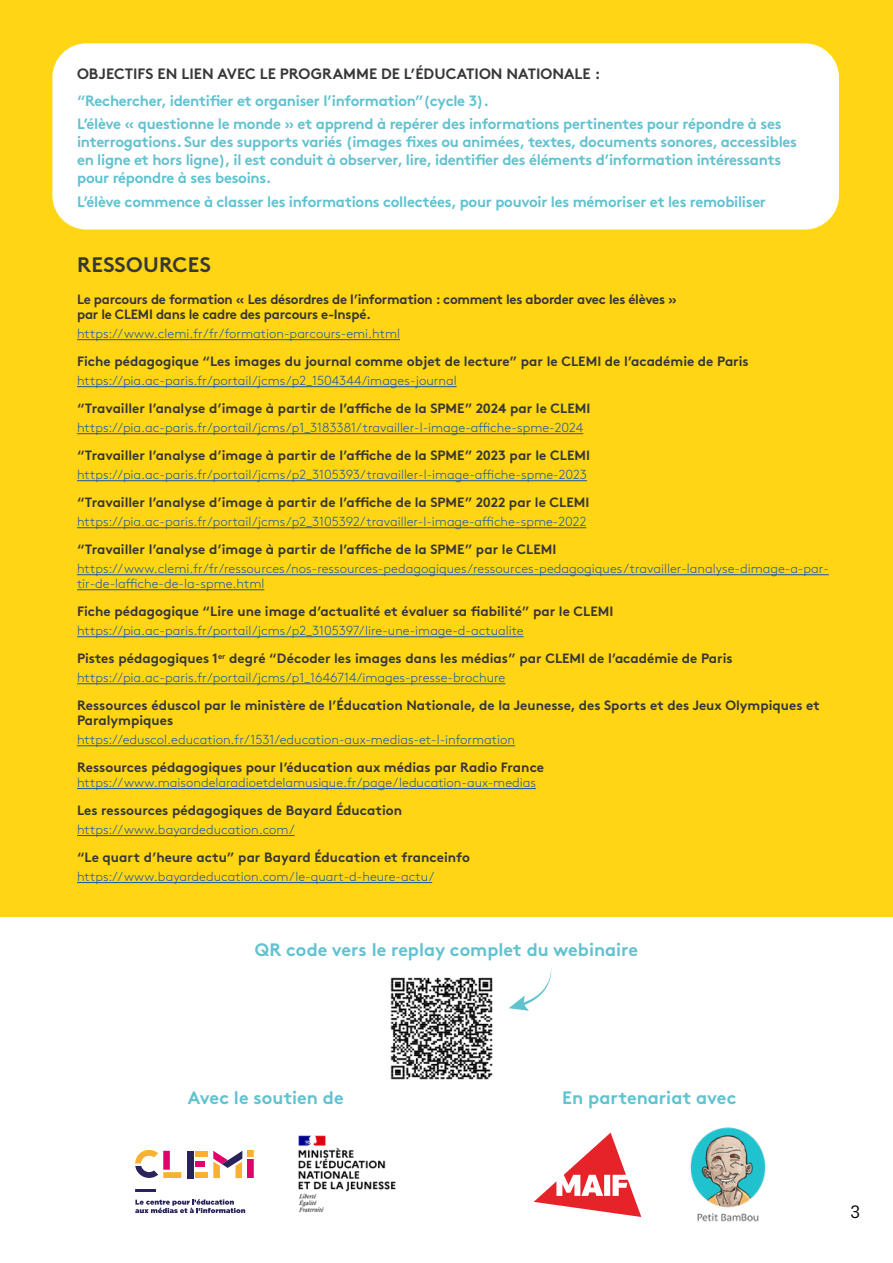
<style>
.page{position:relative;width:893px;height:1263px;background:#fff}
.page>*{position:absolute;margin:0;border:0;box-sizing:border-box;transform-origin:0 0}
.t1{font:700 21px "Brown Pro";letter-spacing:.01em;color:#373736}
.t2{font:700 18px "Brown Pro";color:#61c2d0}
.t3{font:18px "Brown Pro";color:#000}
.t4{font:700 15px/18px "Brown Pro";letter-spacing:-.02em;color:#61c2d0}
.t5{font:700 15px "Brown Pro";color:#373736}
.t6{font:700 13.5px/15px "Brown Pro";color:#373736}
.t7{font:700 13.5px/15px "Brown Pro";letter-spacing:-.02em;color:#373736}
.t8{font:300 13.2px/15px "Brown Pro";color:#225b9d}
</style>
<div class="page">
<div style="left:0;top:0;width:893px;height:917px;background:#ffd514"></div>
<hr style="left:77px;top:339px;width:323px;height:1px;background:#225b9d">
<hr style="left:77px;top:386px;width:380px;height:1px;background:#225b9d">
<hr style="left:77px;top:433px;width:506px;height:1px;background:#225b9d">
<hr style="left:77px;top:480px;width:510px;height:1px;background:#225b9d">
<hr style="left:77px;top:527px;width:509px;height:1px;background:#225b9d">
<hr style="left:77px;top:574px;width:752px;height:1px;background:#225b9d">
<hr style="left:77px;top:589px;width:187px;height:1px;background:#225b9d">
<hr style="left:77px;top:636px;width:447px;height:1px;background:#225b9d">
<hr style="left:77px;top:683px;width:428px;height:1px;background:#225b9d">
<hr style="left:77px;top:745px;width:438px;height:1px;background:#225b9d">
<hr style="left:77px;top:788px;width:459px;height:1px;background:#225b9d">
<hr style="left:77px;top:835px;width:218px;height:1px;background:#225b9d">
<hr style="left:77px;top:882px;width:355px;height:1px;background:#225b9d">
<div style="left:52px;top:43px;width:787px;height:187px;background:#fff;border-radius:34px"></div>
<svg style="left:509px;top:968px;width:43px;height:43px"></svg>
<img style="left:390px;top:977px;width:103px;height:102px">
<svg style="left:135px;top:1150px;width:119px;height:64px"></svg>
<img style="left:298px;top:1135px;width:98px;height:78px">
<img style="left:690px;top:1127px;width:76px;height:95px">
<svg style="left:534px;top:1132px;width:107px;height:85px"></svg>
<p class="t5" style="left:77px;top:62px;width:525px">OBJECTIFS EN LIEN AVEC LE PROGRAMME DE L’ÉDUCATION NATIONALE :</p>
<p class="t4" style="left:77px;top:87px;width:706px;line-height:23.5px">“Rechercher, identifier et organiser l’information”(cycle 3).<br>L’élève « questionne le monde » et apprend à repérer des informations pertinentes pour répondre à ses</p>
<p class="t4" style="left:77px;top:131px;width:721px">interrogations. Sur des supports variés (images fixes ou animées, textes, documents sonores, accessibles en ligne et hors ligne), il est conduit à observer, lire, identifier des éléments d’information intéressants pour répondre à ses besoins.</p>
<p class="t4" style="left:77px;top:191px;width:690px">L’élève commence à classer les informations collectées, pour pouvoir les mémoriser et les remobiliser</p>
<h1 class="t1" style="left:77px;top:248px;width:135px">RESSOURCES</h1>
<p class="t7" style="left:77px;top:290px;width:601px">Le parcours de formation « Les désordres de l’information : comment les aborder avec les élèves » par le CLEMI dans le cadre des parcours e-Inspé.</p>
<p class="t8" style="left:77px;top:325px;width:324px">https://www.clemi.fr/fr/formation-parcours-emi.html</p>
<p class="t6" style="left:77px;top:352px;width:673px">Fiche pédagogique “Les images du journal comme objet de lecture” par le CLEMI de l’académie de Paris</p>
<p class="t8" style="left:77px;top:372px;width:381px">https://pia.ac-paris.fr/portail/jcms/p2_1504344/images-journal</p>
<p class="t6" style="left:77px;top:399px;width:515px">“Travailler l’analyse d’image à partir de l’affiche de la SPME” 2024 par le CLEMI</p>
<p class="t8" style="left:77px;top:419px;width:508px">https://pia.ac-paris.fr/portail/jcms/p1_3183381/travailler-l-image-affiche-spme-2024</p>
<p class="t6" style="left:77px;top:446px;width:514px">“Travailler l’analyse d’image à partir de l’affiche de la SPME” 2023 par le CLEMI</p>
<p class="t8" style="left:77px;top:466px;width:512px">https://pia.ac-paris.fr/portail/jcms/p2_3105393/travailler-l-image-affiche-spme-2023</p>
<p class="t6" style="left:77px;top:493px;width:514px">“Travailler l’analyse d’image à partir de l’affiche de la SPME” 2022 par le CLEMI</p>
<p class="t8" style="left:77px;top:513px;width:511px">https://pia.ac-paris.fr/portail/jcms/p2_3105392/travailler-l-image-affiche-spme-2022</p>
<p class="t6" style="left:77px;top:540px;width:481px">“Travailler l’analyse d’image à partir de l’affiche de la SPME” par le CLEMI</p>
<p class="t8" style="left:77px;top:560px;width:753px">https://www.clemi.fr/fr/ressources/nos-ressources-pedagogiques/ressources-pedagogiques/travailler-lanalyse-dimage-a-par&shy;tir-de-laffiche-de-la-spme.html</p>
<p class="t6" style="left:77px;top:602px;width:538px">Fiche pédagogique “Lire une image d’actualité et évaluer sa fiabilité” par le CLEMI</p>
<p class="t8" style="left:77px;top:622px;width:448px">https://pia.ac-paris.fr/portail/jcms/p2_3105397/lire-une-image-d-actualite</p>
<p class="t6" style="left:77px;top:649px;width:657px">Pistes pédagogiques 1<sup>er</sup> degré “Décoder les images dans les médias” par CLEMI de l’académie de Paris</p>
<p class="t8" style="left:77px;top:669px;width:430px">https://pia.ac-paris.fr/portail/jcms/p1_1646714/images-presse-brochure</p>
<p class="t6" style="left:77px;top:696px;width:744px">Ressources éduscol par le ministère de l’Éducation Nationale, de la Jeunesse, des Sports et des Jeux Olympiques et<br>Paralympiques</p>
<p class="t8" style="left:77px;top:731px;width:439px">https://eduscol.education.fr/1531/education-aux-medias-et-l-information</p>
<p class="t6" style="left:77px;top:758px;width:469px">Ressources pédagogiques pour l’éducation aux médias par Radio France</p>
<p class="t8" style="left:77px;top:774px;width:461px">https://www.maisondelaradioetdelamusique.fr/page/leducation-aux-medias</p>
<p class="t6" style="left:77px;top:801px;width:327px">Les ressources pédagogiques de Bayard Éducation</p>
<p class="t8" style="left:77px;top:821px;width:219px">https://www.bayardeducation.com/</p>
<p class="t6" style="left:77px;top:848px;width:394px">“Le quart d’heure actu” par Bayard Éducation et franceinfo</p>
<p class="t8" style="left:77px;top:868px;width:359px">https://www.bayardeducation.com/le-quart-d-heure-actu/</p>
<h2 class="t2" style="left:255px;top:935px;width:385px">QR code vers le replay complet du webinaire</h2>
<h2 class="t2" style="left:188px;top:1083px;width:157px">Avec le soutien de</h2>
<h2 class="t2" style="left:562px;top:1083px;width:176px">En partenariat avec</h2>
<h2 class="t3" style="left:851px;top:1201px;width:11px">3</h2>
</div>
